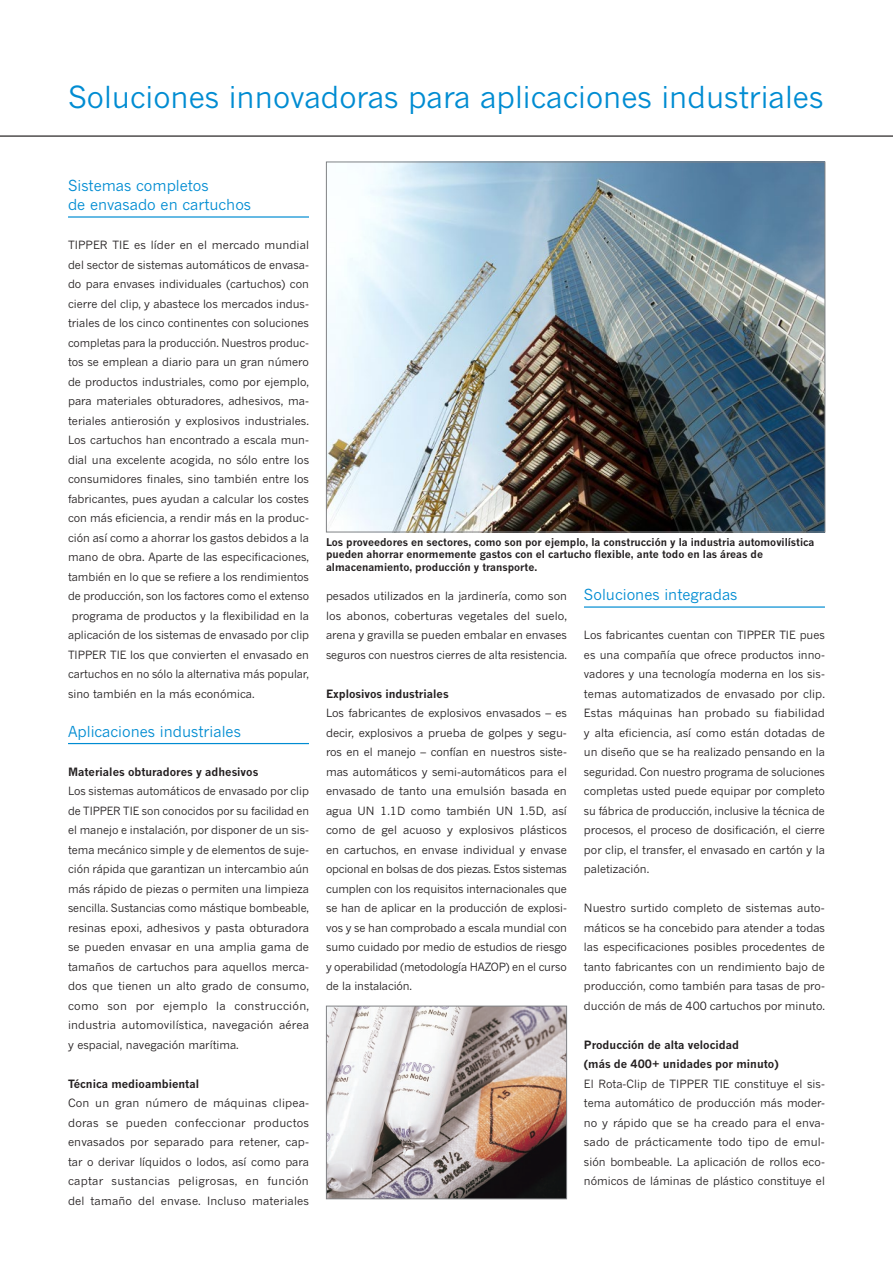
<style>
.page{position:relative;width:893px;height:1263px;background:#fff}
.page>*{position:absolute;margin:0;border:0;box-sizing:border-box;transform-origin:0 0}
.Hauptitel{font:30px "News Gothic MT Pro";color:#008cd2}
.Zwischentitel{font:15px/19.5px "News Gothic MT Pro";color:#008cd2}
.Fliesstext{font:11.25px/19.5px "News Gothic MT Pro";color:#231f20;text-align:justify}
.Fliesstext-2{font:700 11.25px/19.5px "News Gothic MT Pro";color:#231f20}
.Bildlegende{font:700 10.5px/12.6px "News Gothic MT Pro";color:#231f20}
</style>
<div class="page">
<hr style="left:0;top:135px;width:893px;height:2px;background:#231f20">
<img style="left:328px;top:164px;width:495px;height:366px">
<img style="left:328px;top:1008px;width:237px;height:189px">
<div style="left:326px;top:1006px;width:241px;height:193px;border:1px solid #808285"></div>
<hr style="left:68px;top:216px;width:241px;height:2px;background:#008cd2">
<hr style="left:68px;top:743px;width:241px;height:1px;background:#008cd2">
<hr style="left:584px;top:606px;width:241px;height:2px;background:#008cd2">
<p class="Hauptitel" style="left:68px;top:79px;width:757px">Soluciones innovadoras para aplicaciones industriales</p>
<p class="Zwischentitel" style="left:68px;top:175px;width:185px">Sistemas completos<br>de envasado en cartuchos</p>
<p class="Fliesstext" style="left:68px;top:235px;width:242px">TIPPER TIE es líder en el mercado mundial</p>
<p class="Fliesstext" style="left:68px;top:254px;width:242px">del sector de sistemas automáticos de envasa-</p>
<p class="Fliesstext" style="left:68px;top:274px;width:242px">do para envases individuales (cartuchos) con</p>
<p class="Fliesstext" style="left:68px;top:293px;width:242px">cierre del clip, y abastece los mercados indus-</p>
<p class="Fliesstext" style="left:68px;top:313px;width:242px">triales de los cinco continentes con soluciones</p>
<p class="Fliesstext" style="left:68px;top:332px;width:242px">completas para la producción. Nuestros produc-</p>
<p class="Fliesstext" style="left:68px;top:352px;width:242px">tos se emplean a diario para un gran número</p>
<p class="Fliesstext" style="left:68px;top:371px;width:242px">de productos industriales, como por ejemplo,</p>
<p class="Fliesstext" style="left:68px;top:391px;width:242px">para materiales obturadores, adhesivos, ma-</p>
<p class="Fliesstext" style="left:68px;top:410px;width:243px">teriales antierosión y explosivos industriales.</p>
<p class="Fliesstext" style="left:68px;top:430px;width:242px">Los cartuchos han encontrado a escala mun-</p>
<p class="Fliesstext" style="left:68px;top:449px;width:243px">dial una excelente acogida, no sólo entre los</p>
<p class="Fliesstext" style="left:68px;top:469px;width:242px">consumidores finales, sino también entre los</p>
<p class="Fliesstext" style="left:68px;top:488px;width:242px">fabricantes, pues ayudan a calcular los costes</p>
<p class="Fliesstext" style="left:68px;top:508px;width:242px">con más eficiencia, a rendir más en la produc-</p>
<p class="Fliesstext" style="left:68px;top:527px;width:243px">ción así como a ahorrar los gastos debidos a la</p>
<p class="Fliesstext" style="left:68px;top:547px;width:242px">mano de obra. Aparte de las especificaciones,</p>
<p class="Fliesstext" style="left:68px;top:566px;width:242px">también en lo que se refiere a los rendimientos</p>
<p class="Fliesstext" style="left:68px;top:586px;width:242px">de producción, son los factores como el extenso</p>
<p class="Fliesstext" style="left:72px;top:605px;width:239px">programa de productos y la flexibilidad en la</p>
<p class="Fliesstext" style="left:68px;top:625px;width:243px">aplicación de los sistemas de envasado por clip</p>
<p class="Fliesstext" style="left:68px;top:644px;width:242px">TIPPER TIE los que convierten el envasado en</p>
<p class="Fliesstext" style="left:68px;top:664px;width:242px">cartuchos en no sólo la alternativa más popular,</p>
<p class="Fliesstext" style="left:68px;top:683px;width:188px">sino también en la más económica.</p>
<p class="Zwischentitel" style="left:68px;top:721px;width:174px">Aplicaciones industriales</p>
<p class="Fliesstext-2" style="left:68px;top:761px;width:192px">Materiales obturadores y adhesivos</p>
<p class="Fliesstext" style="left:68px;top:781px;width:243px">Los sistemas automáticos de envasado por clip de TIPPER TIE son conocidos por su facilidad en el manejo e instalación, por disponer de un sis&shy;tema mecánico simple y de elementos de suje&shy;ción rápida que garantizan un intercambio aún más rápido de piezas o permiten una limpieza sencilla. Sustancias como mástique bombeable, resinas epoxi, adhesivos y pasta obturadora se pueden envasar en una amplia gama de tamaños de cartuchos para aquellos merca&shy;dos que tienen un alto grado de consumo, como son por ejemplo la construcción, industria automovilística, navegación aérea y espacial, navegación marítima.</p>
<p class="Fliesstext-2" style="left:68px;top:1073px;width:133px">Técnica medioambiental</p>
<p class="Fliesstext" style="left:68px;top:1093px;width:243px">Con un gran número de máquinas clipea&shy;doras se pueden confeccionar productos envasados por separado para retener, cap&shy;tar o derivar líquidos o lodos, así como para captar sustancias peligrosas, en función del tamaño del envase. Incluso materiales</p>
<p class="Bildlegende" style="left:326px;top:535px;width:490px">Los proveedores en sectores, como son por ejemplo, la construcción y la industria automovilística pueden ahorrar enormemente gastos con el cartucho flexible, ante todo en las áreas de almacenamiento, producción y transporte.</p>
<p class="Fliesstext" style="left:326px;top:586px;width:242px">pesados utilizados en la jardinería, como son los abonos, coberturas vegetales del suelo, arena y gravilla se pueden embalar en envases seguros con nuestros cierres de alta resistencia.</p>
<p class="Fliesstext-2" style="left:326px;top:683px;width:124px">Explosivos industriales</p>
<p class="Fliesstext" style="left:326px;top:703px;width:243px">Los fabricantes de explosivos envasados – es decir, explosivos a prueba de golpes y segu&shy;ros en el manejo – confían en nuestros siste&shy;mas automáticos y semi-automáticos para el envasado de tanto una emulsión basada en agua UN 1.1D como también UN 1.5D, así como de gel acuoso y explosivos plásticos en cartuchos, en envase individual y envase opcional en bolsas de dos piezas. Estos sistemas cumplen con los requisitos internacionales que se han de aplicar en la producción de explosi&shy;vos y se han comprobado a escala mundial con sumo cuidado por medio de estudios de riesgo y operabilidad (metodología HAZOP) en el curso de la instalación.</p>
<p class="Zwischentitel" style="left:584px;top:585px;width:155px">Soluciones integradas</p>
<p class="Fliesstext" style="left:584px;top:625px;width:243px">Los fabricantes cuentan con TIPPER TIE pues es una compañía que ofrece productos inno&shy;vadores y una tecnología moderna en los sis&shy;temas automatizados de envasado por clip.<br>Estas máquinas han probado su fiabilidad y alta eficiencia, así como están dotadas de un diseño que se ha realizado pensando en la seguridad. Con nuestro programa de soluciones completas usted puede equipar por completo su fábrica de producción, inclusive la técnica de procesos, el proceso de dosificación, el cierre por clip, el transfer, el envasado en cartón y la paletización.</p>
<p class="Fliesstext" style="left:584px;top:898px;width:242px">Nuestro surtido completo de sistemas auto&shy;máticos se ha concebido para atender a todas las especificaciones posibles procedentes de tanto fabricantes con un rendimiento bajo de producción, como también para tasas de pro&shy;ducción de más de 400 cartuchos por minuto.</p>
<p class="Fliesstext-2" style="left:584px;top:1034px;width:196px">Producción de alta velocidad<br>(más de 400+ unidades por minuto)</p>
<p class="Fliesstext" style="left:584px;top:1073px;width:242px">El Rota-Clip de TIPPER TIE constituye el sis&shy;tema automático de producción más moder&shy;no y rápido que se ha creado para el enva&shy;sado de prácticamente todo tipo de emul&shy;sión bombeable. La aplicación de rollos eco&shy;nómicos de láminas de plástico constituye el</p>
</div>
